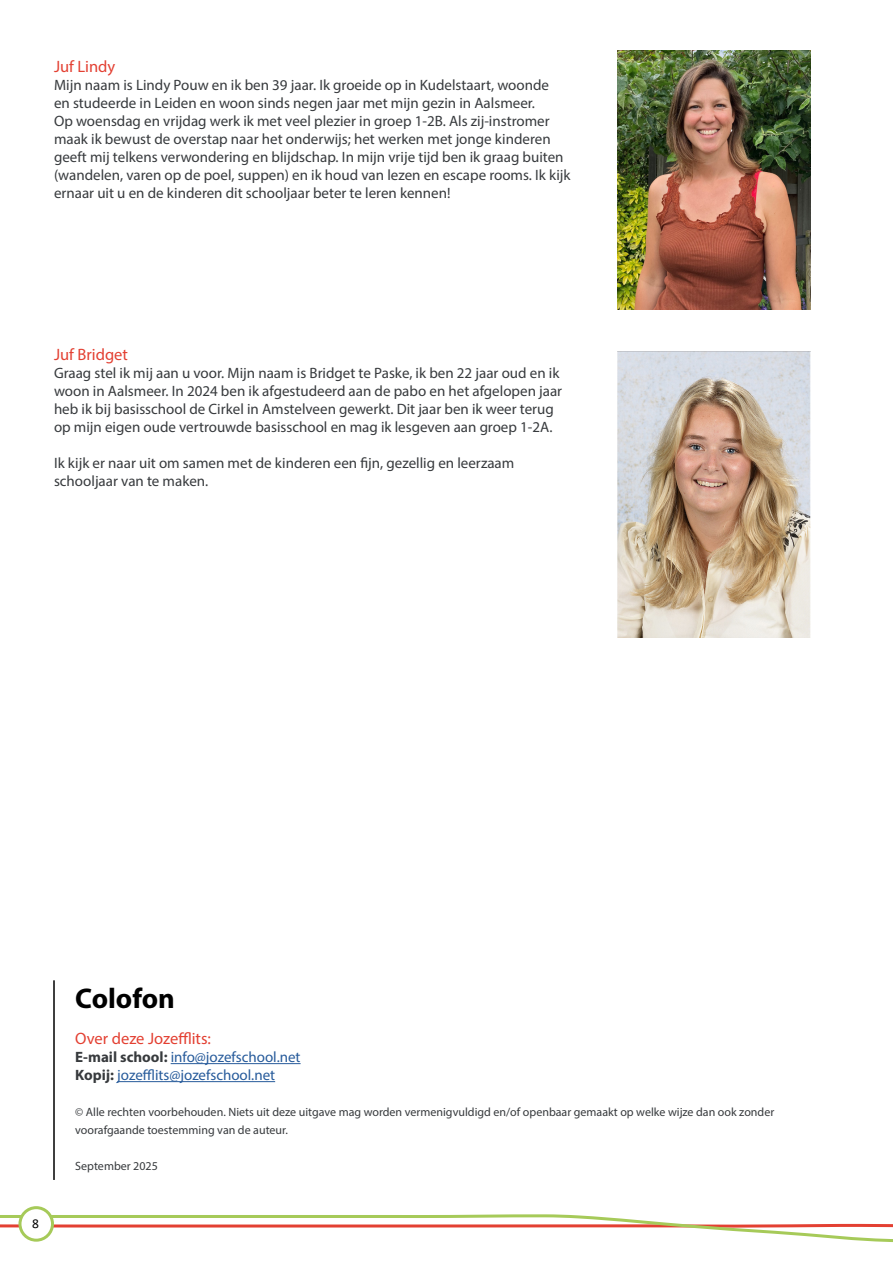
<style>
.page{position:relative;width:893px;height:1263px;background:#fff}
.page>*{position:absolute;margin:0;border:0;box-sizing:border-box;transform-origin:0 0}
.t1{font:700 28.5px "Myriad Pro";color:#000}
.t2{font:16.5px "Myriad Pro";color:#e34032}
.t3{font:15px/18px "Myriad Pro";color:#373a3d}
.t4{font:15px/18px "Myriad Pro";color:#275b9b}
.t5{font:13.5px "Calibri";color:#000}
.t6{font:12px/18px "Myriad Pro";color:#373a3d}
.s1{font-weight:700;color:#373a3d}
</style>
<div class="page">
<svg style="left:0;top:1213px;width:893px;height:29px"></svg>
<div style="left:20px;top:1208px;width:33px;height:32px;background:#fff;border-radius:50%"></div>
<div style="left:18px;top:1206px;width:36px;height:36px;border:3px solid #a6ca59;border-radius:50%"></div>
<hr style="left:171px;top:1063px;width:130px;height:1px;background:#275b9b">
<hr style="left:117px;top:1081px;width:158px;height:1px;background:#275b9b">
<hr style="left:53px;top:980px;width:2px;height:200px;background:#000">
<img style="left:618px;top:51px;width:192px;height:258px">
<img style="left:618px;top:351px;width:192px;height:287px">
<p class="t2" style="left:54px;top:56px;width:63px">Juf Lindy</p>
<p class="t3" style="left:54px;top:76px;width:518px">Mijn naam is Lindy Pouw en ik ben 39 jaar. Ik groeide op in Kudelstaart, woonde<br>en studeerde in Leiden en woon sinds negen jaar met mijn gezin in Aalsmeer.<br>Op woensdag en vrijdag werk ik met veel plezier in groep 1-2B. Als zij-instromer maak ik bewust de overstap naar het onderwijs; het werken met jonge kinderen geeft mij telkens verwondering en blijdschap. In mijn vrije tijd ben ik graag buiten (wandelen, varen op de poel, suppen) en ik houd van lezen en escape rooms. Ik kijk ernaar uit u en de kinderen dit schooljaar beter te leren kennen!</p>
<p class="t2" style="left:54px;top:344px;width:76px">Juf Bridget</p>
<p class="t3" style="left:54px;top:364px;width:510px">Graag stel ik mij aan u voor. Mijn naam is Bridget te Paske, ik ben 22 jaar oud en ik woon in Aalsmeer. In 2024 ben ik afgestudeerd aan de pabo en het afgelopen jaar heb ik bij basisschool de Cirkel in Amstelveen gewerkt. Dit jaar ben ik weer terug op mijn eigen oude vertrouwde basisschool en mag ik lesgeven aan groep 1-2A.</p>
<p class="t3" style="left:54px;top:454px;width:462px">Ik kijk er naar uit om samen met de kinderen een fijn, gezellig en leerzaam schooljaar van te maken.</p>
<p class="t5" style="left:32px;top:1214px;width:8px">8</p>
<h1 class="t1" style="left:75px;top:980px;width:101px">Colofon</h1>
<p class="t2" style="left:75px;top:1028px;width:137px">Over deze Jozefflits:</p>
<p class="t4" style="left:75px;top:1048px;width:227px"><span class="s1">E-mail school:</span> info@jozefschool.net<br><span class="s1">Kopij:</span> jozefflits@jozefschool.net</p>
<p class="t6" style="left:75px;top:1103px;width:700px">© Alle rechten voorbehouden. Niets uit deze uitgave mag worden vermenigvuldigd en/of openbaar gemaakt op welke wijze dan ook zonder voorafgaande toestemming van de auteur.</p>
<p class="t6" style="left:75px;top:1157px;width:84px">September 2025</p>
</div>
